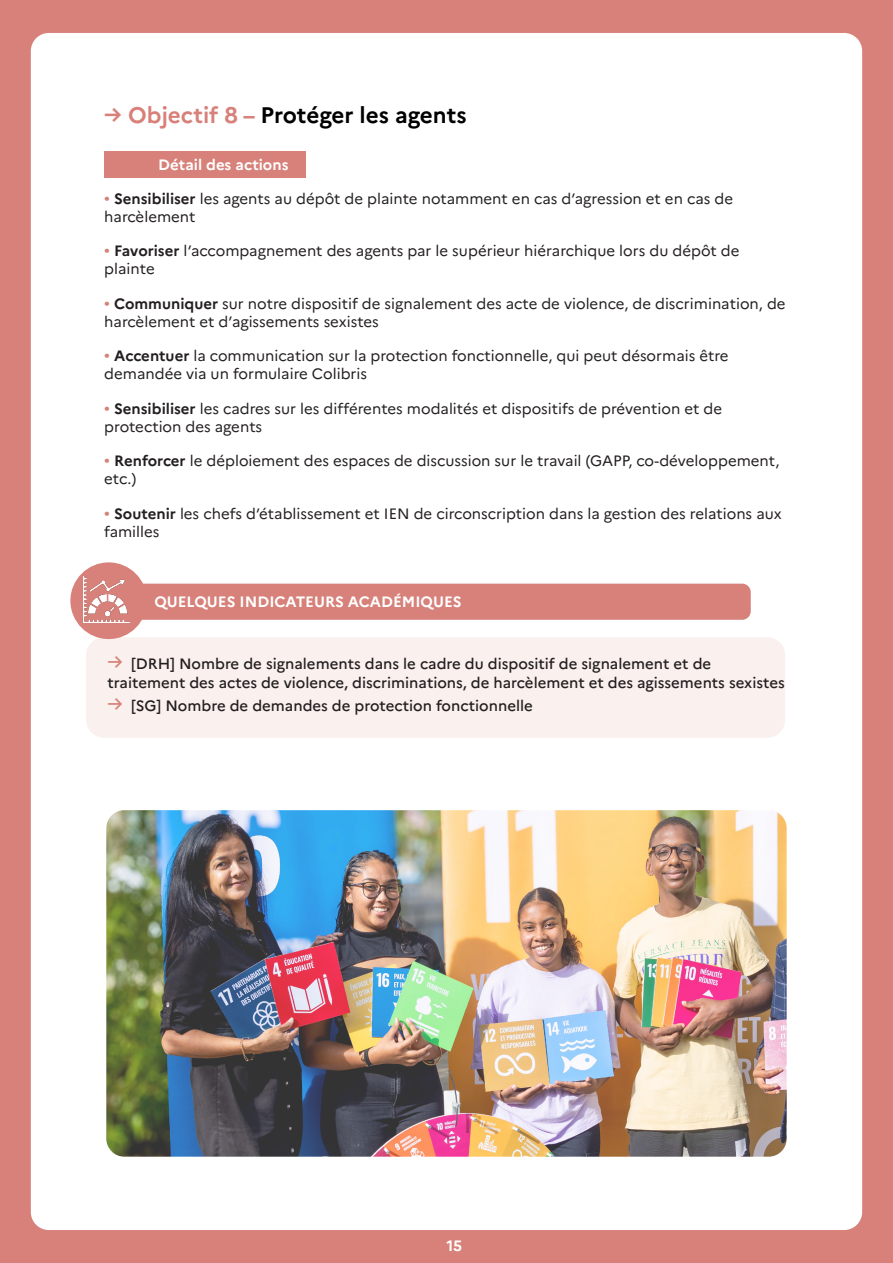
<style>
.page{position:relative;width:893px;height:1263px;background:#d7817a}
.page>*{position:absolute;margin:0;border:0;box-sizing:border-box;transform-origin:0 0}
.t1{font:700 22.5px "Marianne";color:#000001}
.Body_Text{font:15px/18px "Marianne";color:#231f20}
.t2{font:500 15px/18px "Marianne";color:#231f20}
.Style_de_paragraphe_1{font:700 15px "Marianne";color:#fff}
.s1{color:#d7817a}
.s2{font-weight:500;color:#d7817a}
.s3{font-weight:700}
.s4{font-size:19.5px;color:#d7817a}
</style>
<div class="page">
<div style="left:31px;top:33px;width:831px;height:1197px;background:#fff;border-radius:18px"></div>
<div style="left:104px;top:151px;width:202px;height:27px;background:#d7817a"></div>
<div style="left:86px;top:637px;width:699px;height:101px;background:#faf0ed;border-radius:18px"></div>
<div style="left:134px;top:584px;width:617px;height:36px;background:#d7817a;border-radius:9px"></div>
<svg style="left:70px;top:562px;width:77px;height:77px"></svg>
<img style="left:83px;top:575px;width:48px;height:48px">
<img style="left:106px;top:810px;width:681px;height:347px">
<p class="t1" style="left:104px;top:101px;width:364px"><span class="s1">→ Objectif 8 –</span> Protéger les agents</p>
<p class="Style_de_paragraphe_1" style="left:158px;top:156px;width:132px">Détail des actions</p>
<p class="Body_Text" style="left:104px;top:189px;width:630px"><span class="s2">•</span> <span class="s3">Sensibiliser</span> les agents au dépôt de plainte notamment en cas d’agression et en cas de harcèlement</p>
<p class="Body_Text" style="left:104px;top:242px;width:637px"><span class="s2">•</span> <span class="s3">Favoriser</span> l’accompagnement des agents par le supérieur hiérarchique lors du dépôt de plainte</p>
<p class="Body_Text" style="left:104px;top:294px;width:683px"><span class="s2">•</span> <span class="s3">Communiquer</span> sur notre dispositif de signalement des acte de violence, de discrimination, de harcèlement et d’agissements sexistes</p>
<p class="Body_Text" style="left:104px;top:347px;width:626px"><span class="s2">•</span> <span class="s3">Accentuer</span> la communication sur la protection fonctionnelle, qui peut désormais être demandée via un formulaire Colibris</p>
<p class="Body_Text" style="left:104px;top:399px;width:619px"><span class="s2">•</span> <span class="s3">Sensibiliser</span> les cadres sur les différentes modalités et dispositifs de prévention et de protection des agents</p>
<p class="Body_Text" style="left:104px;top:452px;width:677px"><span class="s2">•</span> <span class="s3">Renforcer</span> le déploiement des espaces de discussion sur le travail (GAPP, co-développement, etc.)</p>
<p class="Body_Text" style="left:104px;top:504px;width:679px"><span class="s2">•</span> <span class="s3">Soutenir</span> les chefs d’établissement et IEN de circonscription dans la gestion des relations aux familles</p>
<p class="Style_de_paragraphe_1" style="left:154px;top:593px;width:309px">QUELQUES INDICATEURS ACADÉMIQUES</p>
<p class="t2" style="left:108px;top:655px;width:679px"><span class="s4">→</span> [DRH] Nombre de signalements dans le cadre du dispositif de signalement et de traitement des actes de violence, discriminations, de harcèlement et des agissements sexistes</p>
<p class="t2" style="left:108px;top:696px;width:427px"><span class="s4">→</span> [SG] Nombre de demandes de protection fonctionnelle</p>
<p class="Style_de_paragraphe_1" style="left:446px;top:1236px;width:17px">15</p>
</div>
